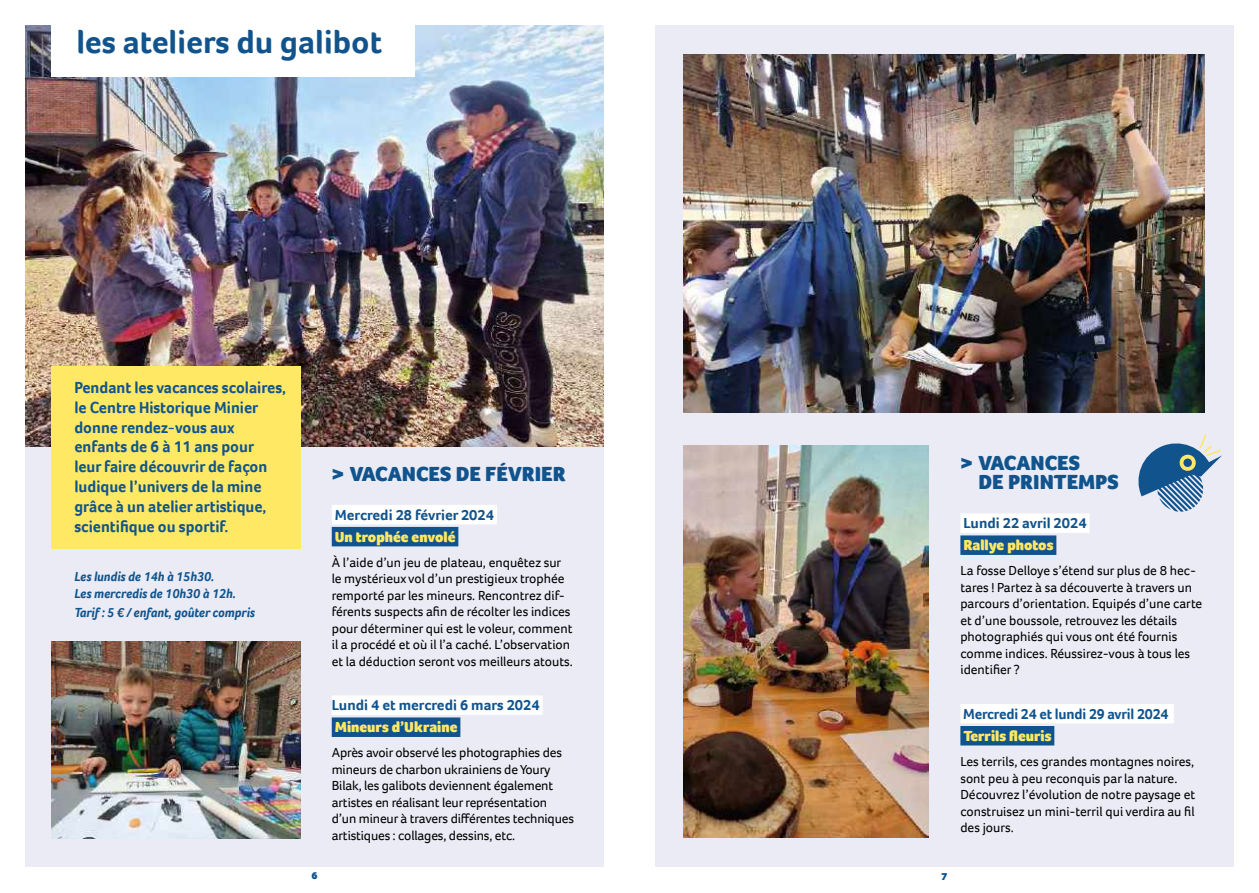
<style>
.page{position:relative;width:1259px;height:893px;background:#fff}
.page>*{position:absolute;margin:0;border:0;box-sizing:border-box;transform-origin:0 0}
.t1{font:700 33px "Foco";color:#11548d}
.t2{font:900 21px/19.5px "Foco";color:#11548d}
.t3{font:700 16.5px/19.8px "Foco";color:#11548d;scale:.96 1}
.t4{font:700 15px "Foco";color:#11548d}
.t5{font:900 15px "Foco";color:#ffe864}
.t6{font:13.5px/16.5px "Foco";color:#000}
.t7{font:italic 700 13.5px/16.5px "Foco";color:#11548d;scale:.96 1}
.t8{font:900 10.5px "Foco";color:#11548d}
</style>
<div class="page">
<div style="left:655px;top:26px;width:578px;height:841px;background:#eaebf4"></div>
<div style="left:26px;top:26px;width:578px;height:841px;background:#eaebf4"></div>
<img style="left:26px;top:26px;width:578px;height:420px">
<div style="left:960px;top:513px;width:129px;height:20px;background:#fff"></div>
<div style="left:960px;top:535px;width:96px;height:20px;background:#11548d"></div>
<div style="left:960px;top:704px;width:214px;height:19px;background:#fff"></div>
<div style="left:960px;top:726px;width:94px;height:19px;background:#11548d"></div>
<img style="left:683px;top:54px;width:522px;height:358px">
<div style="left:51px;top:0;width:364px;height:77px;background:#fff"></div>
<img style="left:683px;top:445px;width:245px;height:393px">
<svg style="left:1138px;top:434px;width:84px;height:78px"></svg>
<div style="left:332px;top:505px;width:165px;height:19px;background:#fff"></div>
<div style="left:332px;top:527px;width:126px;height:19px;background:#11548d"></div>
<div style="left:332px;top:695px;width:210px;height:20px;background:#fff"></div>
<div style="left:332px;top:717px;width:128px;height:20px;background:#11548d"></div>
<div style="left:51px;top:366px;width:249px;height:183px;background:#ffe864"></div>
<img style="left:51px;top:641px;width:249px;height:198px">
<h1 class="t1" style="left:77px;top:20px;width:307px">les ateliers du galibot</h1>
<p class="t3" style="left:74px;top:377px;width:222px">Pendant les vacances scolaires, le Centre Historique Minier donne rendez-vous aux enfants de 6 à 11 ans pour<br>leur faire découvrir de façon ludique l’univers de la mine grâce à un atelier artistique, scientifique ou sportif.</p>
<p class="t7" style="left:74px;top:568px;width:170px">Les lundis de 14h à 15h30.<br>Les mercredis de 10h30 à 12h.</p>
<p class="t7" style="left:74px;top:604px;width:190px">Tarif : 5 € / enfant, goûter compris</p>
<h2 class="t2" style="left:332px;top:464px;width:236px">&gt; VACANCES DE FÉVRIER</h2>
<p class="t4" style="left:335px;top:505px;width:161px">Mercredi 28 février 2024</p>
<p class="t5" style="left:335px;top:527px;width:122px">Un trophée envolé</p>
<p class="t6" style="left:332px;top:554px;width:243px">À l’aide d’un jeu de plateau, enquêtez sur le mystérieux vol d’un prestigieux trophée remporté par les mineurs. Rencontrez dif&shy;férents suspects afin de récolter les indices pour déterminer qui est le voleur, comment il a procédé et où il l’a caché. L’observation et la déduction seront vos meilleurs atouts.</p>
<p class="t4" style="left:332px;top:695px;width:209px">Lundi 4 et mercredi 6 mars 2024</p>
<p class="t5" style="left:335px;top:717px;width:124px">Mineurs d’Ukraine</p>
<p class="t6" style="left:332px;top:744px;width:244px">Après avoir observé les photographies des mineurs de charbon ukrainiens de Youry Bilak, les galibots deviennent également artistes en réalisant leur représentation d’un mineur à travers différentes techniques artistiques : collages, dessins, etc.</p>
<p class="t8" style="left:312px;top:869px;width:8px">6</p>
<p class="t8" style="left:941px;top:870px;width:8px">7</p>
<h2 class="t2" style="left:978px;top:453px;width:142px;text-indent:-18px">&gt; VACANCES<br>DE PRINTEMPS</h2>
<p class="t4" style="left:963px;top:513px;width:125px">Lundi 22 avril 2024</p>
<p class="t5" style="left:963px;top:535px;width:92px">Rallye photos</p>
<p class="t6" style="left:960px;top:562px;width:243px">La fosse Delloye s’étend sur plus de 8 hec&shy;tares ! Partez à sa découverte à travers un parcours d’orientation. Equipés d’une carte et d’une boussole, retrouvez les détails photographiés qui vous ont été fournis comme indices. Réussirez-vous à tous les identifier ?</p>
<p class="t4" style="left:963px;top:704px;width:207px">Mercredi 24 et lundi 29 avril 2024</p>
<p class="t5" style="left:963px;top:726px;width:90px">Terrils fleuris</p>
<p class="t6" style="left:960px;top:753px;width:236px">Les terrils, ces grandes montagnes noires, sont peu à peu reconquis par la nature.<br>Découvrez l’évolution de notre paysage et construisez un mini-terril qui verdira au fil des jours.</p>
</div>
